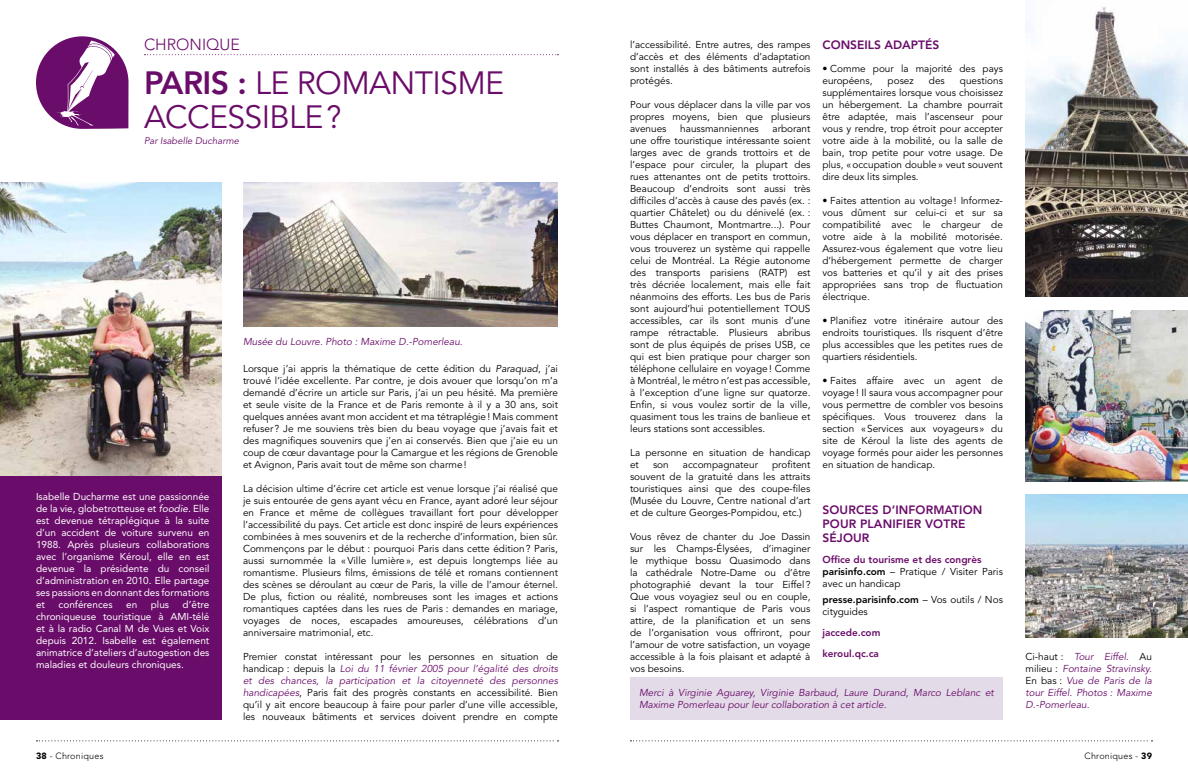
<style>
.page{position:relative;width:1188px;height:774px;background:#fff}
.page>*{position:absolute;margin:0;border:0;box-sizing:border-box;transform-origin:0 0}
.t1{font:32px/34px "Avenir LT Std";color:#6a0c69}
.t2{font:300 16px "Avenir LT Std";color:#6a0c69}
.t3{font:800 12px/14px "Avenir LT Std";letter-spacing:.01em;color:#6a0c69}
.t4{font:10px/12px "Avenir LT Std";color:#000;text-align:justify}
.t5{font:10px/12px "Avenir LT Std";color:#fff;text-align:justify}
.t6{font:italic 10px/12px "Avenir LT Std";color:#6a0c69;text-align:justify}
.t7{font:800 10px/21px "Avenir LT Std";color:#6a0c69}
.t8{font:italic 9.5px "Avenir LT Std";color:#6a0c69}
.t9{font:300 9px "Avenir LT Std";letter-spacing:.025em;color:#000}
.s1{font-weight:800}
.s2{font-style:italic}
.s3{font-style:italic;color:#6a0c69}
.s4{font-weight:800;color:#6a0c69}
.s5{font-style:normal;color:#000}
.s6{font-weight:900}
</style>
<div class="page">
<svg style="left:36px;top:740px;width:523px;height:1px"></svg>
<svg style="left:630px;top:740px;width:523px;height:1px"></svg>
<svg style="left:36px;top:36px;width:93px;height:93px"></svg>
<img style="left:0;top:183px;width:221px;height:293px">
<div style="left:0;top:476px;width:221px;height:244px;background:#6a0c69"></div>
<svg style="left:144px;top:54px;width:415px;height:1px"></svg>
<img style="left:1026px;top:494px;width:162px;height:144px">
<img style="left:1026px;top:310px;width:162px;height:172px">
<img style="left:243px;top:183px;width:315px;height:144px">
<img style="left:1026px;top:7px;width:162px;height:289px">
<div style="left:630px;top:678px;width:373px;height:42px;background:#e3dbe8"></div>
<h2 class="t2" style="left:144px;top:35px;width:98px">Ch ronique</h2>
<h1 class="t1" style="left:144px;top:67px;width:175px"><span class="s1">Paris :</span> Le romantisme accessible</h1>
<h1 class="t1" style="left:326px;top:101px;width:17px">?</h1>
<p class="t8" style="left:144px;top:135px;width:97px">Par Isabelle Ducharme</p>
<p class="t5" style="left:36px;top:491px;width:175px">Isabelle Ducharme est une passionnée de la vie, globetrotteuse et <span class="s2">foodie</span>. Elle est devenue tétraplégique à la suite d’un accident de voiture survenu en 1988. Après plusieurs collaborations avec l’organisme Kéroul, elle en est devenue la présidente du conseil d’administration en 2010. Elle partage ses passions en donnant des formations et</p>
<p class="t5" style="left:59px;top:599px;width:56px">conférences</p>
<p class="t5" style="left:126px;top:599px;width:13px">en</p>
<p class="t5" style="left:151px;top:599px;width:20px">plus</p>
<p class="t5" style="left:36px;top:599px;width:175px;text-indent:147px">d’être chroniqueuse touristique à AMI-télé et à la radio Canal M de Vues et Voix depuis 2012. Isabelle est également animatrice d’ateliers d’autogestion des maladies et douleurs chroniques.</p>
<p class="t6" style="left:243px;top:335px;width:221px">Musée du Louvre. Photo : Maxime D.-Pomerleau.</p>
<p class="t4" style="left:243px;top:363px;width:317px">Lorsque j’ai appris la thématique de cette édition du <span class="s2">Paraquad</span>, j’ai trouvé l’idée excellente. Par contre, je dois avouer que lorsqu’on m’a demandé d’écrire un article sur Paris, j’ai un peu hésité. Ma première et seule visite de la France et de Paris remonte à il y a 30 ans, soit quelques années avant mon accident et ma tétraplégie! Mais comment refuser ? Je me souviens très bien du beau voyage que j’avais fait et des magnifiques souvenirs que j’en ai conservés. Bien que j’aie eu un coup de cœur davantage pour la Camargue et les régions de Grenoble et Avignon, Paris avait tout de même son charme!</p>
<p class="t4" style="left:243px;top:483px;width:317px">La décision ultime d’écrire cet article est venue lorsque j’ai réalisé que je suis entourée de gens ayant vécu en France, ayant adoré leur séjour en France et même de collègues travaillant fort pour développer l’accessibilité du pays. Cet article est donc inspiré de leurs expériences combinées à mes souvenirs et de la recherche d’information, bien sûr.<br>Commençons par le début : pourquoi Paris dans cette édition? Paris, aussi surnommée la «Ville lumière», est depuis longtemps liée au romantisme. Plusieurs films, émissions de télé et romans contiennent des scènes se déroulant au cœur de Paris, la ville de l’amour éternel.<br>De plus, fiction ou réalité, nombreuses sont les images et actions romantiques captées dans les rues de Paris : demandes en mariage, voyages de noces, escapades amoureuses, célébrations d’un anniversaire matrimonial, etc.</p>
<p class="t4" style="left:243px;top:651px;width:317px">Premier constat intéressant pour les personnes en situation de handicap : depuis la <span class="s3">Loi du 11 février 2005 pour l’égalité des droits et des chances, la participation et la citoyenneté des personnes handicapées</span>, Paris fait des progrès constants en accessibilité. Bien qu’il y ait encore beaucoup à faire pour parler d’une ville accessible, les nouveaux bâtiments et services doivent prendre en compte</p>
<p class="t4" style="left:630px;top:39px;width:182px">l’accessibilité. Entre autres, des rampes d’accès et des éléments d’adaptation sont installés à des bâtiments autrefois protégés.</p>
<p class="t4" style="left:630px;top:99px;width:182px">Pour vous déplacer dans la ville par vos propres moyens, bien que plusieurs avenues</p>
<p class="t4" style="left:630px;top:123px;width:182px;text-indent:143px">arborant une offre touristique intéressante soient larges avec de grands trottoirs et de l’espace pour circuler, la plupart des rues attenantes ont de petits trottoirs.<br>Beaucoup d’endroits sont aussi très difficiles d’accès à cause des pavés (ex. : quartier Châtelet) ou du dénivelé (ex. :<br>Buttes Chaumont, Montmartre...). Pour vous déplacer en transport en commun, vous trouverez un système qui rappelle celui de Montréal. La Régie autonome des transports parisiens (RATP) est très décriée localement, mais elle fait néanmoins des efforts. Les bus de Paris sont aujourd’hui potentiellement TOUS accessibles, car ils sont munis d’une rampe rétractable. Plusieurs abribus sont de plus équipés de prises USB, ce qui est bien pratique pour charger son téléphone cellulaire en voyage! Comme à Montréal, le métro n’est pas accessible, à l’exception d’une ligne sur quatorze.<br>Enfin, si vous voulez sortir de la ville, quasiment tous les trains de banlieue et leurs stations sont accessibles.</p>
<p class="t4" style="left:630px;top:447px;width:182px">La personne en situation de handicap et</p>
<p class="t4" style="left:680px;top:123px;width:80px">haussmanniennes</p>
<p class="t4" style="left:630px;top:459px;width:182px;text-indent:142px">profitent souvent de la gratuité dans les attraits touristiques ainsi que des coupe-files (Musée du Louvre, Centre national d’art et de culture Georges-Pompidou, etc.)</p>
<p class="t4" style="left:630px;top:531px;width:182px">Vous rêvez de chanter du Joe Dassin sur les Champs-Élysées, d’imaginer le mythique bossu Quasimodo dans la cathédrale Notre-Dame ou d’être photographié devant la tour Eiffel ?<br>Que vous voyagiez seul ou en couple, si l’aspect romantique de Paris vous attire, de la planification et un sens de l’organisation vous offriront, pour l’amour de votre satisfaction, un voyage accessible à la fois plaisant et adapté à vos besoins.</p>
<p class="t4" style="left:653px;top:459px;width:17px">son</p>
<p class="t4" style="left:683px;top:459px;width:77px">accompagnateur</p>
<p class="t3" style="left:822px;top:38px;width:117px">Co nseils adaptés</p>
<p class="t4" style="left:822px;top:63px;width:182px">• Comme pour la majorité des pays européens,</p>
<p class="t4" style="left:888px;top:75px;width:28px">posez</p>
<p class="t4" style="left:929px;top:75px;width:17px">des</p>
<p class="t4" style="left:822px;top:75px;width:182px;text-indent:138px">questions supplémentaires lorsque vous choisissez un hébergement. La chambre pourrait être adaptée, mais l’ascenseur pour vous y rendre, trop étroit pour accepter votre aide à la mobilité, ou la salle de bain, trop petite pour votre usage. De plus, «occupation double» veut souvent dire deux lits simples.</p>
<p class="t4" style="left:822px;top:195px;width:182px">• Faites attention au voltage! Informez&shy;vous dûment sur celui-ci et sur sa compatibilité avec le chargeur de votre aide à la mobilité motorisée.<br>Assurez-vous également que votre lieu d’hébergement permette de charger vos batteries et qu’il y ait des prises appropriées sans trop de fluctuation électrique.</p>
<p class="t4" style="left:822px;top:315px;width:182px">• Planifiez votre itinéraire autour des endroits touristiques. Ils risquent d’être plus accessibles que les petites rues de quartiers résidentiels.</p>
<p class="t4" style="left:822px;top:375px;width:182px">• Faites affaire avec un agent de voyage! Il saura vous accompagner pour vous permettre de combler vos besoins spécifiques. Vous trouverez dans la section «Services aux voyageurs » du site de Kéroul la liste des agents de voyage formés pour aider les personnes en situation de handicap.</p>
<p class="t3" style="left:822px;top:502px;width:161px">Sources d’information pour planifier votre séjour</p>
<p class="t4" style="left:822px;top:553px;width:182px;text-align:left"><span class="s4">Office du tourisme et des congrès </span><span class="s1">parisinfo.com</span> – Pratique / Visiter Paris avec un handicap</p>
<p class="t4" style="left:822px;top:594px;width:182px"><span class="s1">presse.parisinfo.com</span> – Vos outils / Nos cityguides</p>
<p class="t7" style="left:822px;top:622px;width:59px">jaccede.com keroul.qc.ca</p>
<p class="t6" style="left:639px;top:687px;width:356px">Merci à Virginie Aguarey, Virginie Barbaud, Laure Durand, Marco Leblanc et<br>Maxime Pomerleau pour leur collaboration à cet article.</p>
<p class="t6" style="left:1026px;top:651px;width:128px"><span class="s5">Ci-haut :</span> Tour Eiffel. <span class="s5">Au milieu :</span> Fontaine Stravinsky.<br><span class="s5">En bas :</span> Vue de Paris de la tour Eiffel. Photos : Maxime D.-Pomerleau.</p>
<p class="t9" style="left:36px;top:751px;width:69px"><span class="s6">38</span> - Chroniques</p>
<p class="t9" style="left:1084px;top:751px;width:69px">Chroniques - <span class="s6">39</span></p>
</div>
